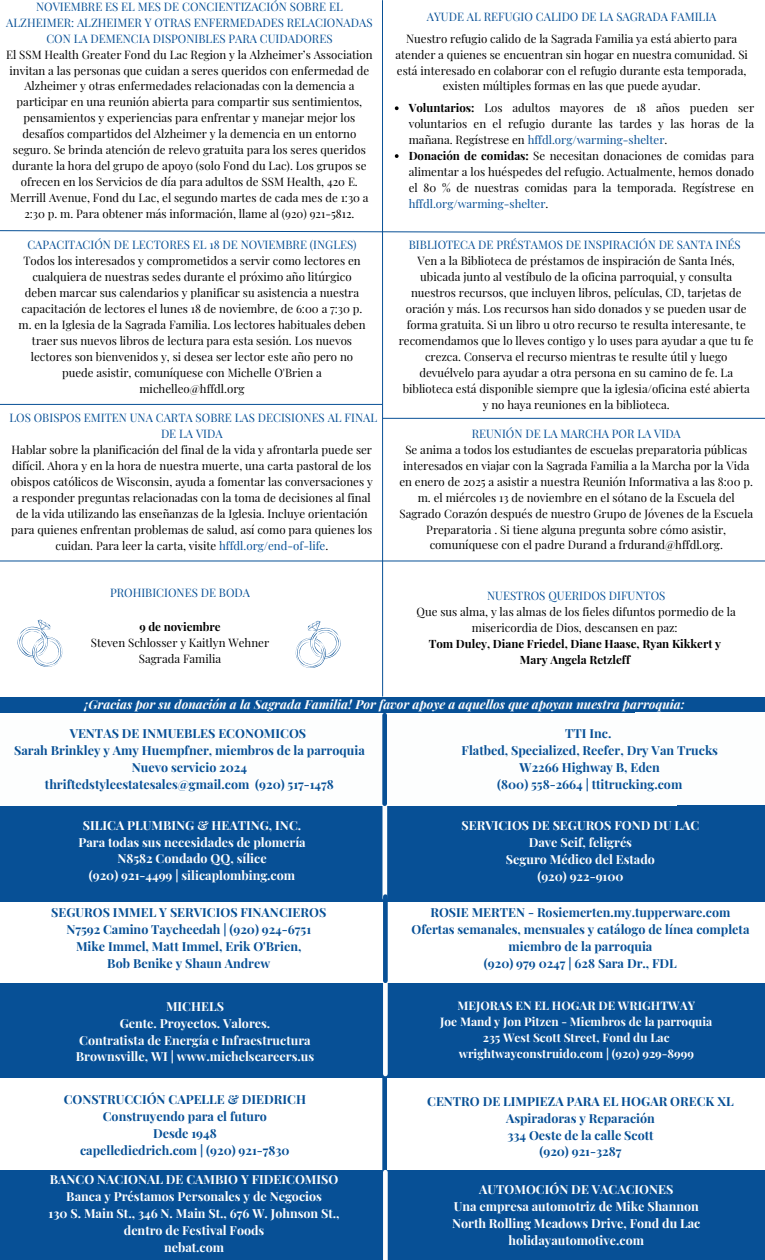
<style>
.page{position:relative;width:765px;height:1260px;background:#fff}
.page>*{position:absolute;margin:0;border:0;box-sizing:border-box;transform-origin:0 0}
.t1{font:700 12.5px/16.9px "Playfair Display";color:#075096;text-align:center}
.t2{font:700 12.5px/16.9px "Playfair Display";color:#fff;text-align:center}
.t3{font:700 12.5px/16.9px "Playfair Display";color:#fdfefe;text-align:center}
.t4{font:italic 700 12.5px "Playfair Display";color:#fdfefe}
.t5{font:700 11.88px/16px "Playfair Display";color:#fff;text-align:center}
.t6{font:11.5px/16px "Playfair Display";color:#000;text-align:center}
.t7{font:11.5px/16px "Playfair Display";color:#075096;text-align:center}
.t8{font:700 11.5px "Playfair Display";color:#000}
.s1{color:#075096}
.s2{font-weight:700}
</style>
<div class="page">
<div style="left:0;top:698px;width:765px;height:203px;background:#075096"></div>
<div style="left:382px;top:780px;width:5px;height:118px;background:#fdfefe"></div>
<div style="left:0;top:983px;width:765px;height:95px;background:#075096"></div>
<div style="left:0;top:713px;width:677px;height:92px;background:#fdfefe"></div>
<div style="left:0;top:1170px;width:765px;height:90px;background:#075096"></div>
<div style="left:382px;top:1069px;width:5px;height:104px;background:#075096"></div>
<div style="left:383px;top:970px;width:5px;height:104px;background:#fdfefe"></div>
<div style="left:383px;top:897px;width:5px;height:84px;background:#075096"></div>
<div style="left:383px;top:1172px;width:5px;height:88px;background:#fdfefe"></div>
<div style="left:382px;top:715px;width:5px;height:89px;background:#075096"></div>
<div style="left:635px;top:713px;width:130px;height:92px;background:#fdfefe"></div>
<hr style="left:0;top:561px;width:765px;height:1px;background:#075096">
<hr style="left:0;top:404px;width:382px;height:1px;background:#075096">
<hr style="left:382px;top:0;width:1px;height:696px;background:#075096">
<svg style="left:296px;top:621px;width:45px;height:47px"></svg>
<svg style="left:17px;top:620px;width:46px;height:47px"></svg>
<svg style="left:0;top:230px;width:765px;height:4px"></svg>
<svg style="left:395px;top:106px;width:4px;height:4px"></svg>
<svg style="left:395px;top:154px;width:4px;height:4px"></svg>
<hr style="left:383px;top:418px;width:382px;height:1px;background:#075096">
<p class="t7" style="left:6px;top:-2px;width:368px">NOVIEMBRE ES EL MES DE CONCIENTIZACIÓN SOBRE EL<br>ALZHEIMER: ALZHEIMER Y OTRAS ENFERMEDADES RELACIONADAS<br>CON LA DEMENCIA DISPONIBLES PARA CUIDADORES</p>
<p class="t6" style="left:6px;top:46px;width:368px">El SSM Health Greater Fond du Lac Region y la Alzheimer’s Association invitan a las personas que cuidan a seres queridos con enfermedad de Alzheimer y otras enfermedades relacionadas con la demencia a participar en una reunión abierta para compartir sus sentimientos, pensamientos y experiencias para enfrentar y manejar mejor los desafíos compartidos del Alzheimer y la demencia en un entorno seguro. Se brinda atención de relevo gratuita para los seres queridos durante la hora del grupo de apoyo (solo Fond du Lac). Los grupos se ofrecen en los Servicios de día para adultos de SSM Health, 420 E.<br>Merrill Avenue, Fond du Lac, el segundo martes de cada mes de 1:30 a 2:30 p. m. Para obtener más información, llame al (920) 921-5812.</p>
<p class="t7" style="left:27px;top:237px;width:331px">CAPACITACIÓN DE LECTORES EL 18 DE NOVIEMBRE (INGLES)</p>
<p class="t6" style="left:18px;top:252px;width:349px">Todos los interesados y comprometidos a servir como lectores en cualquiera de nuestras sedes durante el próximo año litúrgico deben marcar sus calendarios y planificar su asistencia a nuestra capacitación de lectores el lunes 18 de noviembre, de 6:00 a 7:30 p. m. en la Iglesia de la Sagrada Familia. Los lectores habituales deben traer sus nuevos libros de lectura para esta sesión. Los nuevos lectores son bienvenidos y, si desea ser lector este año pero no puede asistir, comuníquese con Michelle O'Brien a michelleo@hffdl.org</p>
<h2 class="t7" style="left:9px;top:410px;width:369px">LOS OBISPOS EMITEN UNA CARTA SOBRE LAS DECISIONES AL FINAL<br>DE LA VIDA</h2>
<h2 class="t6" style="left:11px;top:441px;width:364px">Hablar sobre la planificación del final de la vida y afrontarla puede ser difícil. Ahora y en la hora de nuestra muerte, una carta pastoral de los obispos católicos de Wisconsin, ayuda a fomentar las conversaciones y a responder preguntas relacionadas con la toma de decisiones al final de la vida utilizando las enseñanzas de la Iglesia. Incluye orientación para quienes enfrentan problemas de salud, así como para quienes los cuidan. Para leer la carta, visite <span class="s1">hffdl.org/end-of-life</span>.</h2>
<p class="t7" style="left:110px;top:585px;width:142px">PROHIBICIONES DE BODA</p>
<p class="t8" style="left:139px;top:619px;width:83px">9 de noviembre</p>
<p class="t6" style="left:91px;top:634px;width:180px">Steven Schlosser y Kaitlyn Wehner</p>
<h2 class="t6" style="left:139px;top:650px;width:84px">Sagrada Familia</h2>
<h1 class="t7" style="left:427px;top:8px;width:291px">AYUDE AL REFUGIO CALIDO DE LA SAGRADA FAMILIA</h1>
<p class="t6" style="left:395px;top:30px;width:354px">Nuestro refugio calido de la Sagrada Familia ya está abierto para atender a quienes se encuentran sin hogar en nuestra comunidad. Si está interesado en colaborar con el refugio durante esta temporada, existen múltiples formas en las que puede ayudar.</p>
<p class="t6" style="left:409px;top:99px;width:347px;text-align:justify"><span class="s2">Voluntarios:</span> Los adultos mayores de 18 años pueden ser voluntarios en el refugio durante las tardes y las horas de la mañana. Regístrese en <span class="s1">hffdl.org/warming-shelter</span>.</p>
<p class="t6" style="left:409px;top:147px;width:347px;text-align:justify"><span class="s2">Donación de comidas:</span> Se necesitan donaciones de comidas para alimentar a los huéspedes del refugio. Actualmente, hemos donado el 80 % de nuestras comidas para la temporada. Regístrese en <span class="s1">hffdl.org/warming-shelter</span>.</p>
<p class="t7" style="left:409px;top:237px;width:333px">BIBLIOTECA DE PRÉSTAMOS DE INSPIRACIÓN DE SANTA INÉS</p>
<p class="t6" style="left:399px;top:252px;width:356px">Ven a la Biblioteca de préstamos de inspiración de Santa Inés, ubicada junto al vestíbulo de la oficina parroquial, y consulta nuestros recursos, que incluyen libros, películas, CD, tarjetas de oración y más. Los recursos han sido donados y se pueden usar de forma gratuita. Si un libro u otro recurso te resulta interesante, te recomendamos que lo lleves contigo y lo uses para ayudar a que tu fe crezca. Conserva el recurso mientras te resulte útil y luego devuélvelo para ayudar a otra persona en su camino de fe. La biblioteca está disponible siempre que la iglesia/oficina esté abierta y no haya reuniones en la biblioteca.</p>
<h2 class="t7" style="left:472px;top:425px;width:211px">REUNIÓN DE LA MARCHA POR LA VIDA</h2>
<h2 class="t6" style="left:399px;top:441px;width:355px">Se anima a todos los estudiantes de escuelas preparatoria públicas interesados en viajar con la Sagrada Familia a la Marcha por la Vida en enero de 2025 a asistir a nuestra Reunión Informativa a las 8:00 p. m. el miércoles 13 de noviembre en el sótano de la Escuela del Sagrado Corazón después de nuestro Grupo de Jóvenes de la Escuela Preparatoria . Si tiene alguna pregunta sobre cómo asistir, comuníquese con el padre Durand a frdurand@hffdl.org.</h2>
<p class="t7" style="left:487px;top:587px;width:180px">NUESTROS QUERIDOS DIFUNTOS</p>
<p class="t6" style="left:417px;top:603px;width:321px">Que sus alma, y las almas de los fieles difuntos pormedio de la misericordia de Dios, descansen en paz:</p>
<h2 class="t8" style="left:429px;top:636px;width:294px">Tom Duley, Diane Friedel, Diane Haase, Ryan Kikkert y</h2>
<p class="t8" style="left:520px;top:651px;width:112px">Mary Angela Retzleff</p>
<p class="t4" style="left:85px;top:696px;width:602px">¡Gracias por su donación a la Sagrada Familia! Por favor apoye a aquellos que apoyan nuestra parroquia:</p>
<p class="t1" style="left:14px;top:725px;width:352px">VENTAS DE INMUEBLES ECONOMICOS<br>Sarah Brinkley y Amy Huempfner, miembros de la parroquia Nuevo servicio 2024<br>thriftedstyleestatesales@gmail.com (920) 517-1478</p>
<p class="t2" style="left:78px;top:816px;width:229px">SILICA PLUMBING &amp; HEATING, INC.<br>Para todas sus necesidades de plomería N8582 Condado QQ, sílice<br>(920) 921-4499 | silicaplombing.com</p>
<p class="t1" style="left:51px;top:904px;width:277px">SEGUROS IMMEL Y SERVICIOS FINANCIEROS N7592 Camino Taycheedah | (920) 924-6751<br>Mike Immel, Matt Immel, Erik O'Brien,<br>Bob Benike y Shaun Andrew</p>
<p class="t3" style="left:76px;top:997px;width:240px">MICHELS<br>Gente. Proyectos. Valores.<br>Contratista de Energía e Infraestructura<br>Brownsville, WI | www.michelscareers.us</p>
<p class="t1" style="left:462px;top:724px;width:258px">TTI Inc.<br>Flatbed, Specialized, Reefer, Dry Van Trucks<br>W2266 Highway B, Eden<br>(800) 558-2664 | ttitrucking.com</p>
<p class="t2" style="left:462px;top:816px;width:239px">SERVICIOS DE SEGUROS FOND DU LAC<br>Dave Seif, feligrés<br>Seguro Médico del Estado<br>(920) 922-9100</p>
<p class="t1" style="left:412px;top:904px;width:339px">ROSIE MERTEN - Rosiemerten.my.tupperware.com Ofertas semanales, mensuales y catálogo de línea completa miembro de la parroquia<br>(920) 979 0247 | 628 Sara Dr., FDL</p>
<p class="t5" style="left:440px;top:997px;width:274px">MEJORAS EN EL HOGAR DE WRIGHTWAY<br>Joe Mand y Jon Pitzen - Miembros de la parroquia 235 West Scott Street, Fond du Lac wrightwayconstruido.com | (920) 929-8999</p>
<p class="t1" style="left:64px;top:1091px;width:244px">CONSTRUCCIÓN CAPELLE &amp; DIEDRICH<br>Construyendo para el futuro<br>Desde 1948<br>capellediedrich.com | (920) 921-7830</p>
<p class="t1" style="left:427px;top:1092px;width:308px">CENTRO DE LIMPIEZA PARA EL HOGAR ORECK XL<br>Aspiradoras y Reparación<br>334 Oeste de la calle Scott<br>(920) 921-3287</p>
<h1 class="t2" style="left:49px;top:1171px;width:292px">BANCO NACIONAL DE CAMBIO Y FIDEICOMISO Banca y Préstamos Personales y de Negocios<br>130 S. Main St., 346 N. Main St., 676 W. Johnson St., dentro de Festival Foods<br>nebat.com</h1>
<h1 class="t2" style="left:452px;top:1181px;width:250px">AUTOMOCIÓN DE VACACIONES<br>Una empresa automotriz de Mike Shannon<br>North Rolling Meadows Drive, Fond du Lac holidayautomotive.com</h1>
</div>
